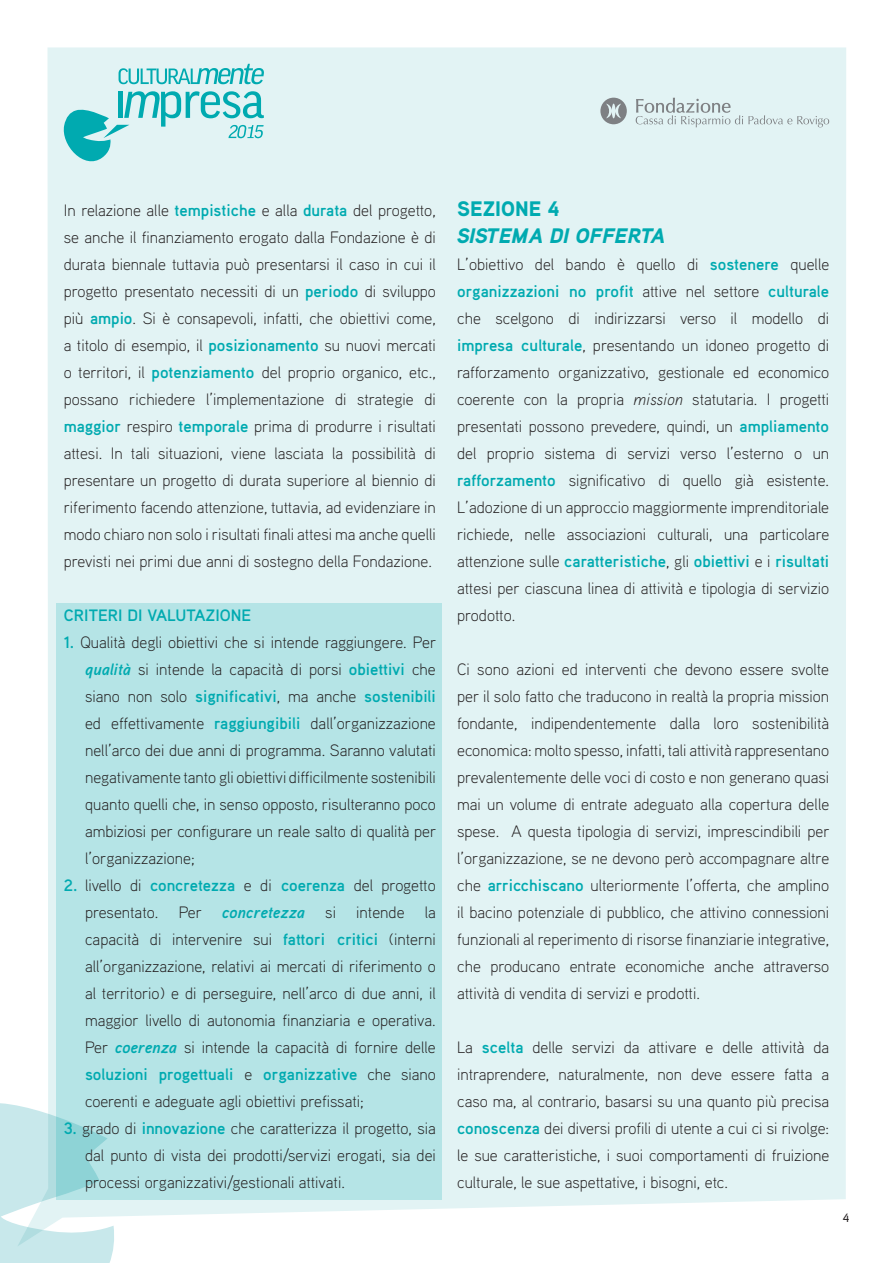
<style>
.page{position:relative;width:893px;height:1263px;background:#fff}
.page>*{position:absolute;margin:0;border:0;box-sizing:border-box;transform-origin:0 0}
.t1{font:italic 900 21px "Aaux Pro";letter-spacing:-.01em;color:#00aab0}
.t2{font:900 21px "Aaux Pro";color:#00aab0}
.t3{font:300 16.5px/27px "Aaux Pro";color:#231f20;text-align:justify}
.t4{font:700 16.5px "Aaux Pro";color:#00aab0}
.t5{font:500 12px "Aaux Pro";color:#231f20}
.s1{font-weight:700;color:#00aab0}
.s2{font-weight:700;font-style:italic;color:#00aab0}
.s3{font-style:italic}
</style>
<div class="page">
<div style="left:47px;top:47px;width:799px;height:1170px;background:#e2f3f4"></div>
<svg style="left:0;top:1101px;width:116px;height:162px;background:#d1ebee"></svg>
<svg style="left:119px;top:64px;width:145px;height:20px;background:#97dadd"></svg>
<svg style="left:60px;top:91px;width:204px;height:80px;background:#afe2e4"></svg>
<svg style="left:600px;top:98px;width:27px;height:26px"></svg>
<svg style="left:636px;top:98px;width:193px;height:29px;background:#d4e3e4"></svg>
<div style="left:56px;top:603px;width:386px;height:596px;background:#b5e4e6"></div>
<p class="t3" style="left:64px;top:196px;width:374px">In relazione alle <span class="s1">tempistiche</span> e alla <span class="s1">durata</span> del progetto, se anche il finanziamento erogato dalla Fondazione è di durata biennale tuttavia può presentarsi il caso in cui il progetto presentato necessiti di un <span class="s1">periodo</span> di sviluppo più <span class="s1">ampio</span>. Si è consapevoli, infatti, che obiettivi come, a titolo di esempio, il <span class="s1">posizionamento</span> su nuovi mercati o territori, il <span class="s1">potenziamento</span> del proprio organico, etc., possano richiedere l’implementazione di strategie di <span class="s1">maggior</span> respiro <span class="s1">temporale</span> prima di produrre i risultati attesi. In tali situazioni, viene lasciata la possibilità di presentare un progetto di durata superiore al biennio di riferimento facendo attenzione, tuttavia, ad evidenziare in modo chiaro non solo i risultati finali attesi ma anche quelli previsti nei primi due anni di sostegno della Fondazione.</p>
<p class="t4" style="left:64px;top:605px;width:189px">CRITERI DI VALUTAZIONE</p>
<p class="t3" style="left:85px;top:628px;width:353px;text-indent:-21px"><span class="s1">1.</span> Qualità degli obiettivi che si intende raggiungere. Per <span class="s2">qualità</span> si intende la capacità di porsi <span class="s1">obiettivi</span> che siano non solo <span class="s1">significativi</span>, ma anche <span class="s1">sostenibili </span>ed effettivamente <span class="s1">raggiungibili</span> dall’organizzazione nell’arco dei due anni di programma. Saranno valutati negativamente tanto gli obiettivi difficilmente sostenibili quanto quelli che, in senso opposto, risulteranno poco ambiziosi per configurare un reale salto di qualità per l’organizzazione;</p>
<p class="t3" style="left:85px;top:871px;width:352px;text-indent:-21px"><span class="s1">2.</span> livello di <span class="s1">concretezza</span> e di <span class="s1">coerenza</span> del progetto presentato. Per <span class="s2">concretezza</span> si intende la capacità di intervenire sui <span class="s1">fattori critici</span> (interni all’organizzazione, relativi ai mercati di riferimento o al territorio) e di perseguire, nell’arco di due anni, il maggior livello di autonomia finanziaria e operativa.<br>Per <span class="s2">coerenza</span> si intende la capacità di fornire delle <span class="s1">soluzioni progettuali</span> e <span class="s1">organizzative</span> che siano coerenti e adeguate agli obiettivi prefissati;</p>
<p class="t3" style="left:85px;top:1114px;width:352px;text-indent:-21px"><span class="s1">3.</span> grado di <span class="s1">innovazione</span> che caratterizza il progetto, sia dal punto di vista dei prodotti/servizi erogati, sia dei processi organizzativi/gestionali attivati.</p>
<p class="t2" style="left:457px;top:195px;width:104px">SEZIONE 4</p>
<p class="t1" style="left:457px;top:222px;width:209px">SISTEMA DI OFFERTA</p>
<p class="t3" style="left:457px;top:250px;width:374px">L’obiettivo del bando è quello di <span class="s1">sostenere</span> quelle <span class="s1">organizzazioni no profit</span> attive nel settore <span class="s1">culturale </span>che scelgono di indirizzarsi verso il modello di <span class="s1">impresa culturale</span>, presentando un idoneo progetto di rafforzamento organizzativo, gestionale ed economico coerente con la propria <span class="s3">mission</span> statutaria. I progetti presentati possono prevedere, quindi, un <span class="s1">ampliamento </span>del proprio sistema di servizi verso l’esterno o un <span class="s1">rafforzamento</span> significativo di quello già esistente.<br>L’adozione di un approccio maggiormente imprenditoriale richiede, nelle associazioni culturali, una particolare attenzione sulle <span class="s1">caratteristiche</span>, gli <span class="s1">obiettivi</span> e i <span class="s1">risultati </span>attesi per ciascuna linea di attività e tipologia di servizio prodotto.</p>
<p class="t3" style="left:457px;top:655px;width:374px">Ci sono azioni ed interventi che devono essere svolte per il solo fatto che traducono in realtà la propria mission fondante, indipendentemente dalla loro sostenibilità economica: molto spesso, infatti, tali attività rappresentano prevalentemente delle voci di costo e non generano quasi mai un volume di entrate adeguato alla copertura delle spese. A questa tipologia di servizi, imprescindibili per l’organizzazione, se ne devono però accompagnare altre che <span class="s1">arricchiscano</span> ulteriormente l’offerta, che amplino il bacino potenziale di pubblico, che attivino connessioni funzionali al reperimento di risorse finanziarie integrative, che producano entrate economiche anche attraverso attività di vendita di servizi e prodotti.</p>
<p class="t3" style="left:457px;top:1033px;width:374px">La <span class="s1">scelta</span> delle servizi da attivare e delle attività da intraprendere, naturalmente, non deve essere fatta a caso ma, al contrario, basarsi su una quanto più precisa <span class="s1">conoscenza</span> dei diversi profili di utente a cui ci si rivolge: le sue caratteristiche, i suoi comportamenti di fruizione culturale, le sue aspettative, i bisogni, etc.</p>
<p class="t5" style="left:843px;top:1210px;width:8px">4</p>
</div>
